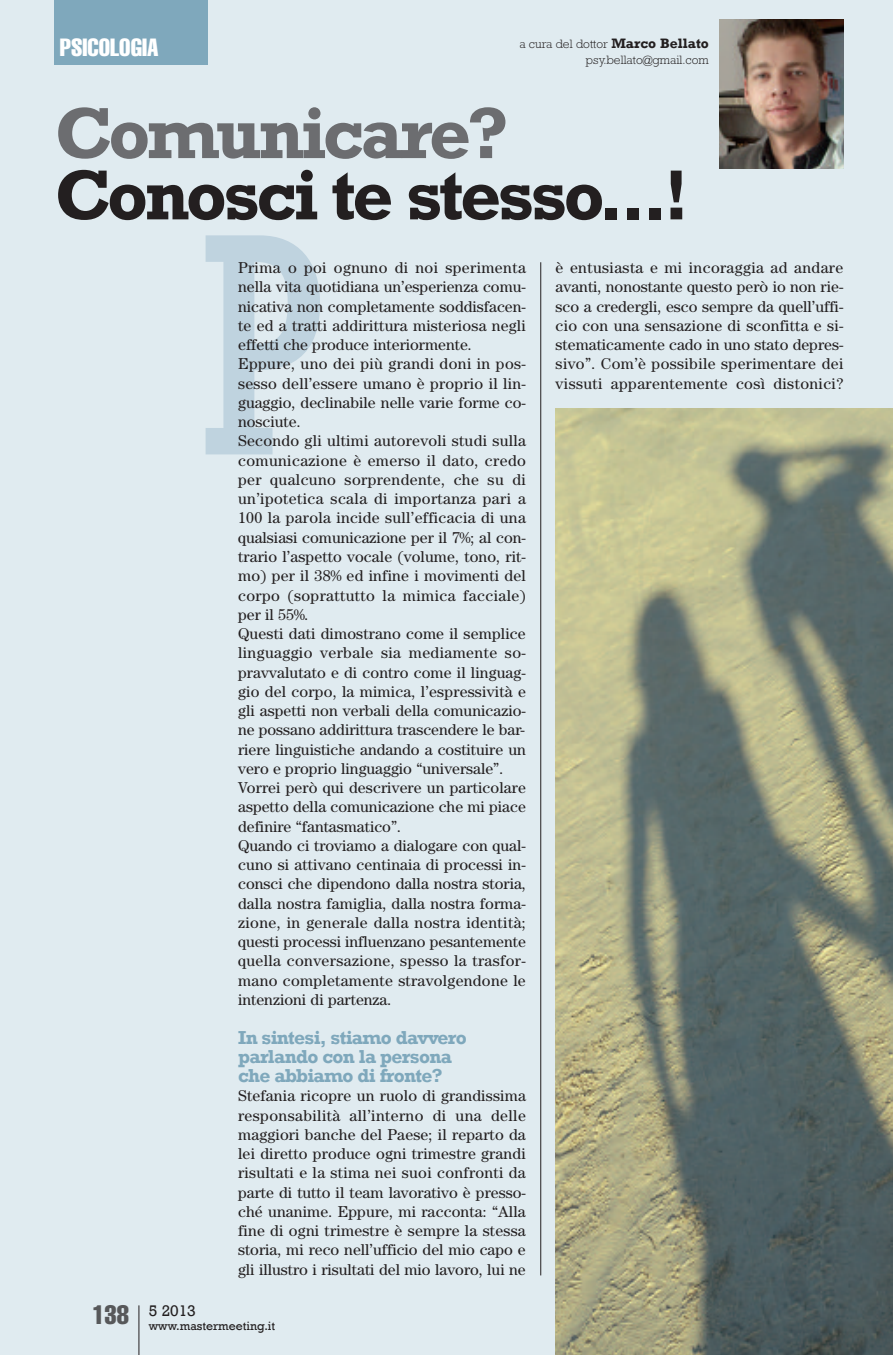
<style>
.page{position:relative;width:893px;height:1355px;background:#fff}
.page>*{position:absolute;margin:0;border:0;box-sizing:border-box;transform-origin:0 0}
.t1{font:700 73.5px "Rockwell";letter-spacing:-.05em;color:#6c6d70}
.t2{font:700 71.75px "Rockwell";letter-spacing:-.05em;color:#231f20}
.t3{font:extra-condensed 24.5px "Helvetica";color:#fff}
.t4{font:700 19.25px/19.2px "Rockwell";letter-spacing:-.035em;color:#7fa8bc}
.t5{font:15.75px/19.2px "Century";letter-spacing:.005em;color:#231f20;text-align:justify}
.t6{font:15.75px "Rockwell";color:#231f20}
.t7{font:300 12.25px/15.8px "Rockwell";color:#231f20;text-align:right}
.t8{font:12.25px "Rockwell";color:#231f20}
.s1{font-weight:700;font-size:14px}
</style>
<div class="page">
<div style="left:0;top:0;width:893px;height:1354px;background:#e0ebf0"></div>
<hr style="left:138px;top:1305px;width:1px;height:49px;background:#231f20">
<div style="left:55px;top:0;width:153px;height:64px;background:#7fa8bc"></div>
<img style="left:719px;top:20px;width:124px;height:149px">
<hr style="left:540px;top:262px;width:1px;height:1013px;background:#231f20">
<img style="left:556px;top:408px;width:337px;height:946px">
<svg style="left:206px;top:235px;width:114px;height:219px"></svg>
<h3 class="t3" style="left:60px;top:39px;width:100px">PSICOLOGIA</h3>
<p class="t7" style="left:519px;top:38px;width:191px">a cura del dottor <span class="s1">Marco Bellato </span>psy.bellato@gmail.com</p>
<h1 class="t1" style="left:55px;top:89px;width:456px">Comunicare?</h1>
<h2 class="t2" style="left:55px;top:151px;width:636px">Conosci te stesso...!</h2>
<p class="t5" style="left:238px;top:259px;width:289px;text-align:left">Prima o poi ognuno di noi sperimenta nella vita quotidiana un’esperienza comu&shy;nicativa non completamente soddisfacen&shy;te ed a tratti addirittura misteriosa negli effetti che produce interiormente.<br>Eppure, uno dei più grandi doni in pos&shy;sesso dell’essere umano è proprio il lin&shy;guaggio, declinabile nelle varie forme co&shy;nosciute.<br>Secondo gli ultimi autorevoli studi sulla comunicazione è emerso il dato, credo per qualcuno sorprendente, che su di un’ipotetica scala di importanza pari a 100 la parola incide sull’efficacia di una qualsiasi comunicazione per il 7%; al con&shy;trario l’aspetto vocale (volume, tono, rit&shy;mo) per il 38% ed infine i movimenti del corpo (soprattutto la mimica facciale) per il 55%.<br>Questi dati dimostrano come il semplice linguaggio verbale sia mediamente so&shy;pravvalutato e di contro come il linguag&shy;gio del corpo, la mimica, l’espressività e gli aspetti non verbali della comunicazio&shy;ne possano addirittura trascendere le bar&shy;riere linguistiche andando a costituire un vero e proprio linguaggio “universale”.<br>Vorrei però qui descrivere un particolare aspetto della comunicazione che mi piace definire “fantasmatico”.<br>Quando ci troviamo a dialogare con qual&shy;cuno si attivano centinaia di processi in&shy;consci che dipendono dalla nostra storia, dalla nostra famiglia, dalla nostra forma&shy;zione, in generale dalla nostra identità; questi processi influenzano pesantemente quella conversazione, spesso la trasfor&shy;mano completamente stravolgendone le intenzioni di partenza.</p>
<p class="t4" style="left:238px;top:1026px;width:230px">In sintesi, stiamo davvero parlando con la persona che abbiamo di fronte?</p>
<p class="t5" style="left:238px;top:1087px;width:289px">Stefania ricopre un ruolo di grandissima responsabilità all’interno di una delle maggiori banche del Paese; il reparto da lei diretto produce ogni trimestre grandi risultati e la stima nei suoi confronti da parte di tutto il team lavorativo è presso&shy;ché unanime. Eppure, mi racconta: “Alla fine di ogni trimestre è sempre la stessa storia, mi reco nell’ufficio del mio capo e gli illustro i risultati del mio lavoro, lui ne</p>
<p class="t8" style="left:92px;top:1318px;width:184px"><sup>138</sup> www.mastermeeting.it</p>
<p class="t6" style="left:149px;top:1300px;width:49px">5 2013</p>
<p class="t5" style="left:556px;top:259px;width:289px">è entusiasta e mi incoraggia ad andare avanti, nonostante questo però io non rie&shy;sco a credergli, esco sempre da quell’uffi&shy;cio con una sensazione di sconfitta e si&shy;stematicamente cado in uno stato depres&shy;sivo”. Com’è possibile sperimentare dei vissuti apparentemente così distonici?</p>
</div>
